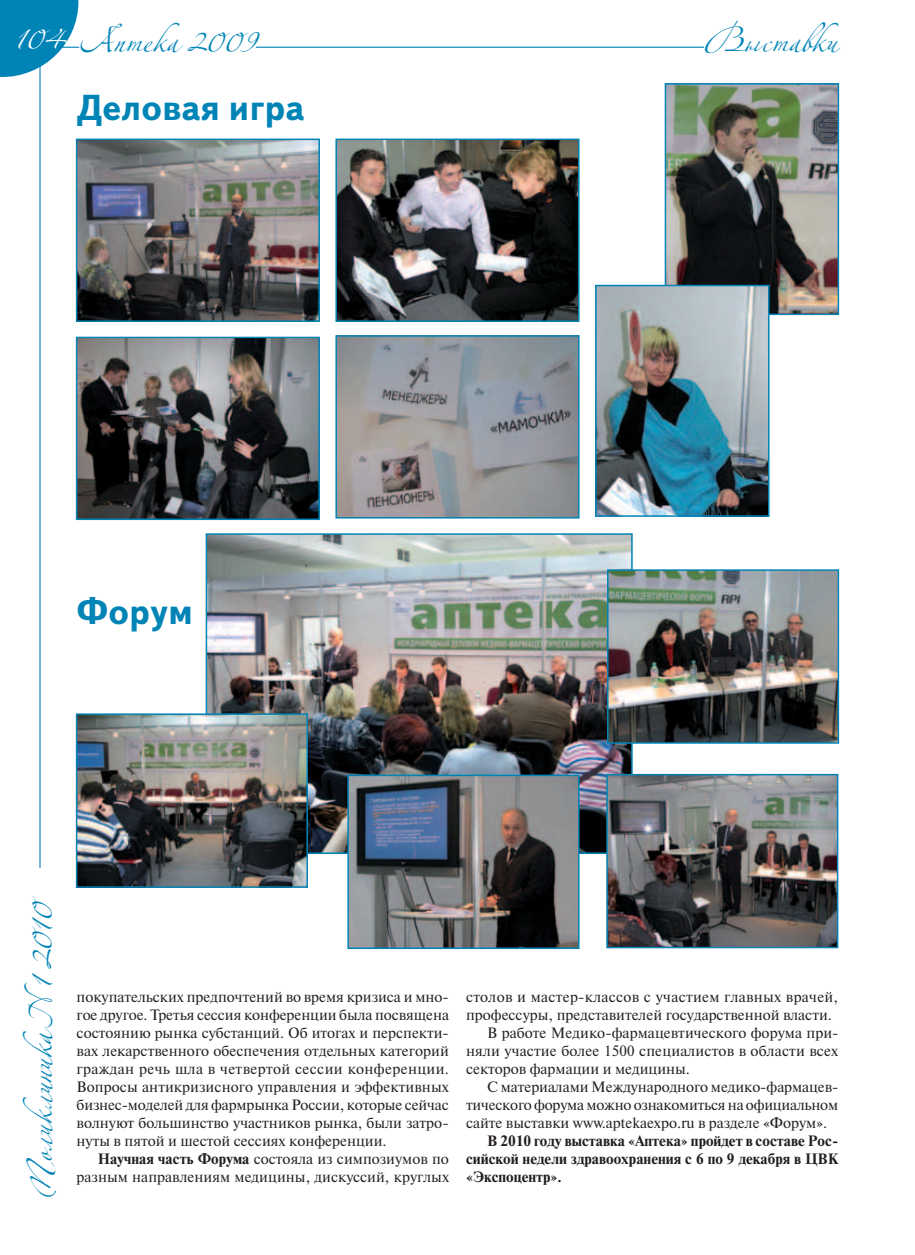
<style>
.page{position:relative;width:915px;height:1255px;background:#fff}
.page>*{position:absolute;margin:0;border:0;box-sizing:border-box;transform-origin:0 0}
.t1{font:45px "Zeferino One";color:#0084b6}
.t2{font:45px "Zeferino One";color:#fff}
.t3{font:700 36px "Text Book C";color:#0084b6}
.t4{font:15px/18px "Newton C";color:#231f20;text-align:justify}
.t5{font:700 15px/18px "Newton C";color:#231f20;text-align:justify}
.t6{font:15px "Newton C";letter-spacing:.02em;color:#231f20}
.s1{font-weight:700}
</style>
<div class="page">
<svg style="left:0;top:0;width:78px;height:77px"></svg>
<hr style="left:60px;top:47px;width:766px;height:1px;background:#0084b6">
<hr style="left:39px;top:64px;width:2px;height:803px;background:#0084b6">
<img style="left:79px;top:142px;width:238px;height:177px">
<div style="left:76px;top:139px;width:244px;height:183px;border:2px solid #0084b6"></div>
<img style="left:338px;top:142px;width:238px;height:177px">
<div style="left:335px;top:139px;width:244px;height:183px;border:2px solid #0084b6"></div>
<img style="left:338px;top:338px;width:238px;height:177px">
<div style="left:335px;top:335px;width:244px;height:183px;border:2px solid #0084b6"></div>
<img style="left:79px;top:340px;width:238px;height:177px">
<div style="left:76px;top:337px;width:244px;height:183px;border:2px solid #0084b6"></div>
<img style="left:667px;top:86px;width:168px;height:226px">
<div style="left:664px;top:83px;width:174px;height:232px;border:2px solid #0084b6"></div>
<img style="left:598px;top:288px;width:168px;height:226px">
<div style="left:595px;top:285px;width:174px;height:232px;border:2px solid #0084b6"></div>
<img style="left:208px;top:536px;width:421px;height:314px">
<img style="left:609px;top:572px;width:226px;height:168px">
<div style="left:606px;top:569px;width:232px;height:174px;border:2px solid #0084b6"></div>
<img style="left:609px;top:776px;width:226px;height:169px">
<div style="left:606px;top:773px;width:232px;height:175px;border:2px solid #0084b6"></div>
<img style="left:79px;top:716px;width:226px;height:168px">
<div style="left:76px;top:713px;width:232px;height:174px;border:2px solid #0084b6"></div>
<img style="left:350px;top:777px;width:226px;height:169px">
<div style="left:347px;top:774px;width:232px;height:175px;border:2px solid #0084b6"></div>
<div style="left:703px;top:12px;width:134px;height:39px;background:#fff"></div>
<div style="left:79px;top:12px;width:177px;height:39px;background:#fff"></div>
<h1 class="t2" style="left:14px;top:6px;width:51px">104</h1>
<h1 class="t1" style="left:79px;top:9px;width:178px">Аптека 2009</h1>
<h1 class="t1" style="left:703px;top:9px;width:135px">Выставки</h1>
<h2 class="t3" style="left:77px;top:87px;width:229px">Деловая игра</h2>
<h2 class="t3" style="left:77px;top:591px;width:118px">Форум</h2>
<h1 class="t1" style="left:9px;top:1198px;width:303px;rotate:-90deg">Поликлиника N1 2010</h1>
<p class="t4" style="left:77px;top:988px;width:374px">покупательских предпочтений во время кризиса и мно&shy;гое другое. Третья сессия конференции была посвящена состоянию рынка субстанций. Об итогах и перспекти&shy;вах лекарственного обеспечения отдельных категорий граждан речь шла в четвертой сессии конференции.<br>Вопросы антикризисного управления и эффективных бизнес-моделей для фармрынка России, которые сейчас волнуют большинство участников рынка, были затро&shy;нуты в пятой и шестой сессиях конференции.</p>
<p class="t4" style="left:77px;top:1150px;width:374px;text-align:right"><span class="s1">Научная часть Форума</span> состояла из симпозиумов по разным направлениям медицины, дискуссий, круглых</p>
<p class="t6" style="left:466px;top:988px;width:373px">столов и мастер-классов с участием главных врачей,</p>
<p class="t4" style="left:466px;top:1006px;width:367px">профессуры, представителей государственной власти.</p>
<p class="t4" style="left:487px;top:1024px;width:352px">В работе Медико-фармацевтического форума при-</p>
<p class="t4" style="left:466px;top:1042px;width:374px">няли участие более 1500 специалистов в области всех</p>
<p class="t4" style="left:466px;top:1060px;width:225px">секторов фармации и медицины.</p>
<p class="t4" style="left:487px;top:1078px;width:352px">С материалами Международного медико-фармацев-</p>
<p class="t4" style="left:466px;top:1096px;width:373px">тического форума можно ознакомиться на официальном</p>
<p class="t4" style="left:466px;top:1114px;width:363px">сайте выставки www.aptekaexpo.ru в разделе «Форум».</p>
<p class="t5" style="left:466px;top:1132px;width:374px;text-indent:21px">В 2010 году выставка «Аптека» пройдет в составе Рос&shy;сийской недели здравоохранения с 6 по 9 декабря в ЦВК «Экспоцентр».</p>
</div>
